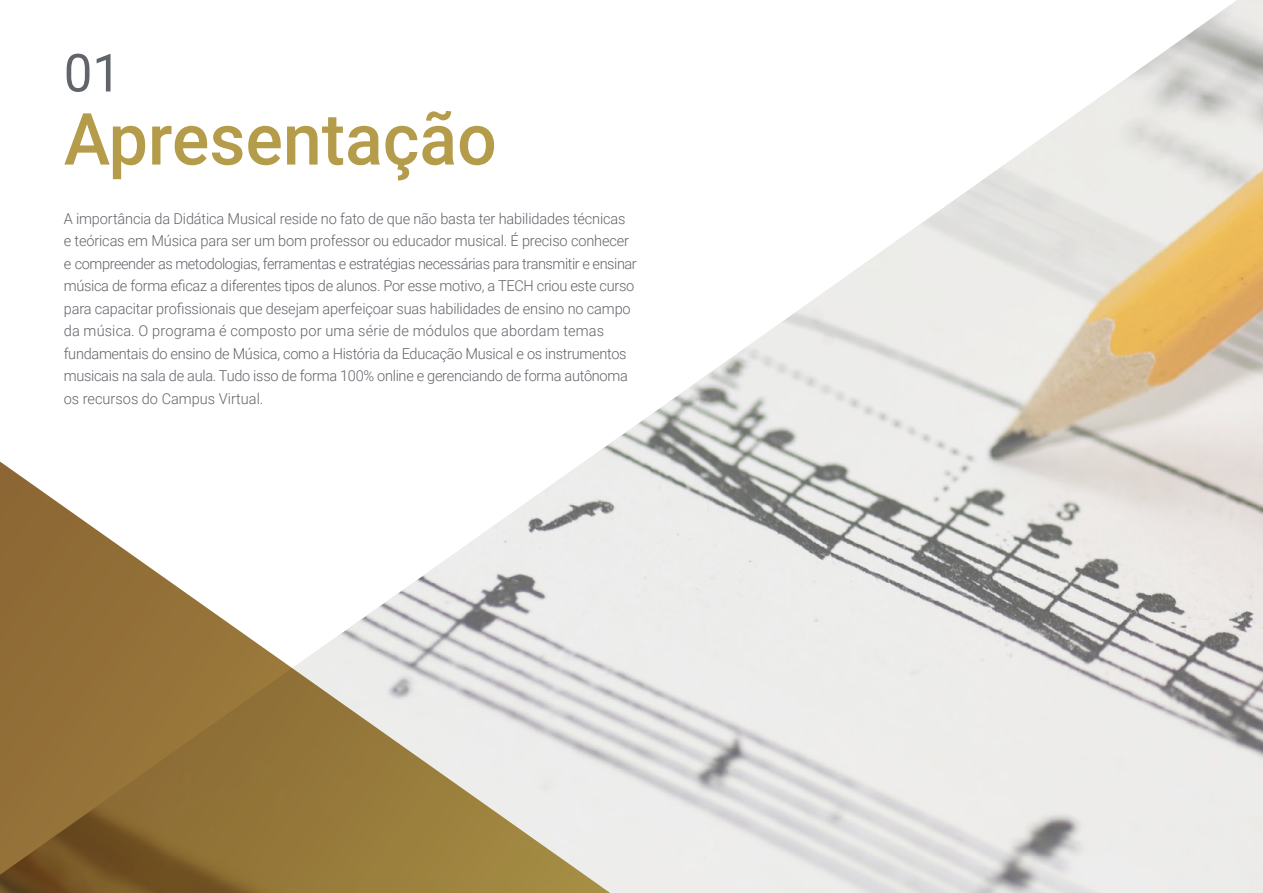
<style>
.page{position:relative;width:1263px;height:893px;background:#fff}
.page>*{position:absolute;margin:0;border:0;box-sizing:border-box;transform-origin:0 0}
.t1{font:500 72px "Roboto";color:#b49c4b}
.t2{font:52.5px "Roboto";color:#61646a}
.t3{font:300 15px/22.5px "Roboto";letter-spacing:-.02em;color:#61646a}
</style>
<div class="page">
<img style="left:607px;top:0;width:656px;height:893px">
<svg style="left:0;top:446px;width:640px;height:447px"></svg>
<h2 class="t2" style="left:64px;top:36px;width:59px">01</h2>
<h1 class="t1" style="left:64px;top:89px;width:435px">Apresentação</h1>
<p class="t3" style="left:64px;top:207px;width:574px">A importância da Didática Musical reside no fato de que não basta ter habilidades técnicas e teóricas em Música para ser um bom professor ou educador musical. É preciso conhecer e compreender as metodologias, ferramentas e estratégias necessárias para transmitir e ensinar música de forma eficaz a diferentes tipos de alunos. Por esse motivo, a TECH criou este curso para capacitar profissionais que desejam aperfeiçoar suas habilidades de ensino no campo da música. O programa é composto por uma série de módulos que abordam temas fundamentais do ensino de Música, como a História da Educação Musical e os instrumentos musicais na sala de aula. Tudo isso de forma 100% online e gerenciando de forma autônoma os recursos do Campus Virtual.</p>
</div>
